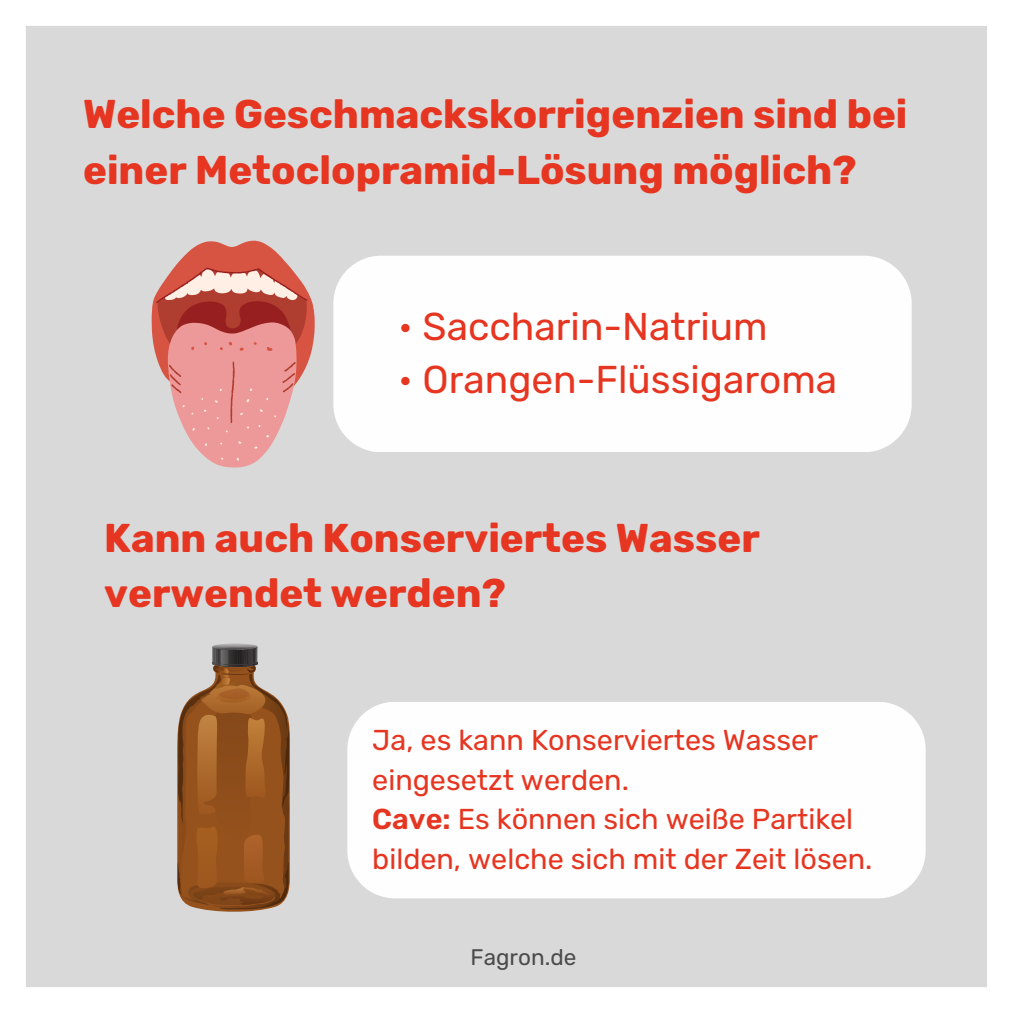
<style>
.page{position:relative;width:1013px;height:1013px;background:#fff}
.page>*{position:absolute;margin:0;border:0;box-sizing:border-box;transform-origin:0 0}
.t1{font:700 40px/55.2px "Rubik";color:#e63520}
.t2{font:38.75px "Rubik";color:#e63520}
.t3{font:28.75px/39.4px "Rubik";color:#e63520}
.t4{font:22.5px "Rubik";color:#4b4b4b}
.s1{font-weight:600}
</style>
<div class="page">
<div style="left:26px;top:26px;width:961px;height:961px;background:#d9d9d9"></div>
<svg style="left:333px;top:256px;width:578px;height:196px"></svg>
<svg style="left:152px;top:241px;width:163px;height:226px;background:#db9490"></svg>
<svg style="left:347px;top:701px;width:578px;height:197px"></svg>
<svg style="left:212px;top:643px;width:45px;height:7px"></svg>
<svg style="left:177px;top:646px;width:113px;height:265px;background:#9a6439"></svg>
<p class="t1" style="left:83px;top:87px;width:826px">Welche Geschmackskorrigenzien sind bei einer Metoclopramid-Lösung möglich?</p>
<p class="t2" style="left:398px;top:304px;width:371px">• Saccharin-Natrium</p>
<p class="t2" style="left:398px;top:357px;width:440px">• Orangen-Flüssigaroma</p>
<p class="t1" style="left:104px;top:510px;width:657px">Kann auch Konserviertes Wasser verwendet werden?</p>
<p class="t3" style="left:372px;top:720px;width:447px">Ja, es kann Konserviertes Wasser eingesetzt werden.</p>
<p class="t3" style="left:372px;top:799px;width:482px"><span class="s1">Cave:</span> Es können sich weiße Partikel</p>
<p class="t3" style="left:372px;top:839px;width:501px">bilden, welche sich mit der Zeit lösen.</p>
<p class="t4" style="left:470px;top:944px;width:107px">Fagron.de</p>
</div>
